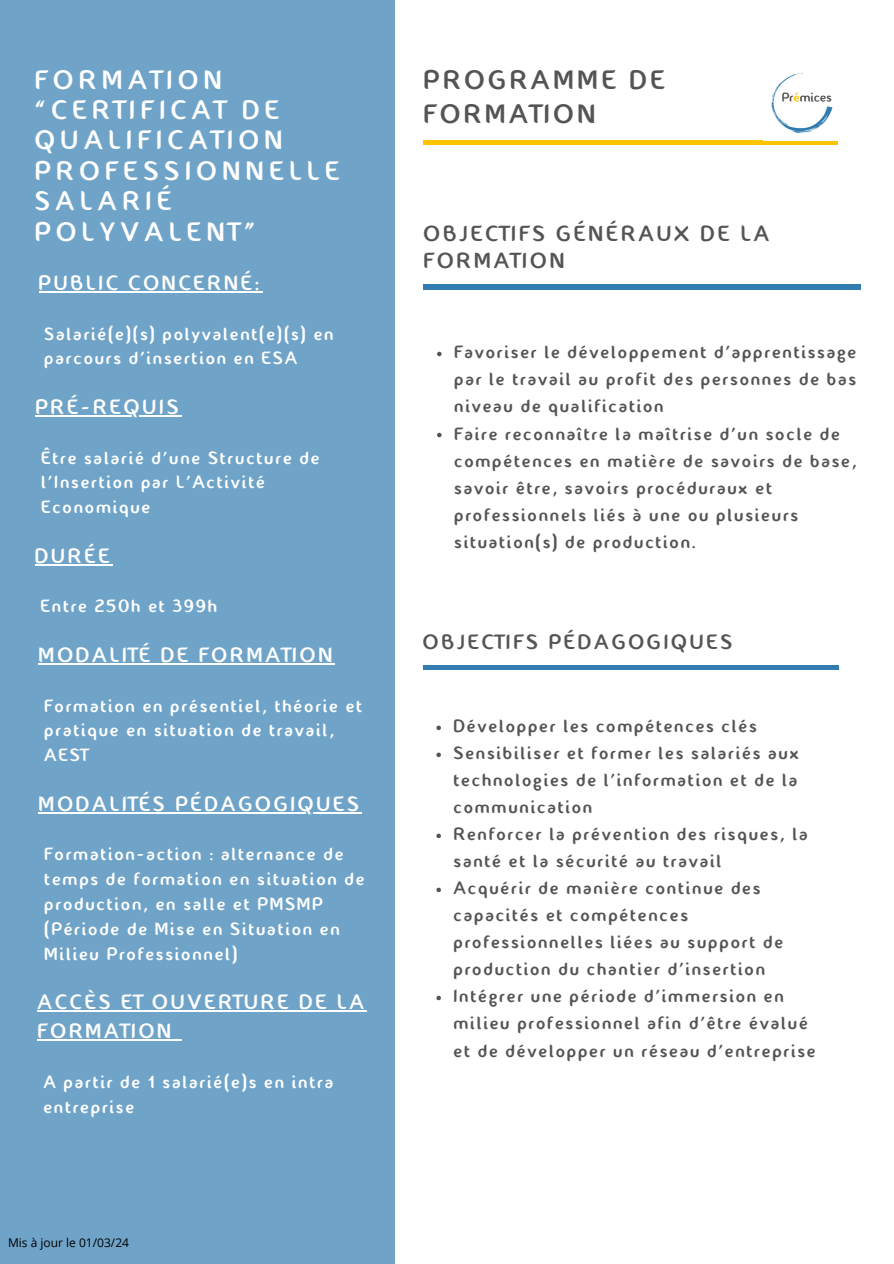
<style>
.page{position:relative;width:894px;height:1264px;background:#fff}
.page>*{position:absolute;margin:0;border:0;box-sizing:border-box;transform-origin:0 0}
.t1{font:27px/30.3px "Fontastique Fontastique";letter-spacing:.21em;color:#fff}
.t2{font:27px/33.8px "Fontastique Fontastique";letter-spacing:.14em;color:#545454}
.t3{font:22.2px/27.3px "Fontastique Fontastique";letter-spacing:.14em;color:#545454}
.t4{font:21px/29.2px "Fontastique Fontastique";letter-spacing:.14em;color:#fff}
.t5{font:21px "Fontastique Fontastique";letter-spacing:.14em;color:#545454}
.t6{font:18px/27px "Fontastique Fontastique";letter-spacing:.1em;color:#545454}
.t7{font:18px/24.8px "Fontastique Fontastique";letter-spacing:.1em;color:#fff}
.t8{font:12px "Open Sans";color:#000}
</style>
<div class="page">
<svg style="left:437px;top:352px;width:4px;height:4px"></svg>
<svg style="left:437px;top:433px;width:4px;height:4px"></svg>
<div style="left:423px;top:285px;width:437px;height:5px;background:#317cb1"></div>
<svg style="left:436px;top:725px;width:5px;height:5px"></svg>
<svg style="left:436px;top:752px;width:5px;height:5px"></svg>
<svg style="left:436px;top:833px;width:5px;height:5px"></svg>
<svg style="left:436px;top:887px;width:5px;height:5px"></svg>
<svg style="left:436px;top:995px;width:5px;height:5px"></svg>
<div style="left:423px;top:665px;width:414px;height:5px;background:#317cb1"></div>
<div style="left:0;top:0;width:394px;height:1263px;background:#6fa3c8"></div>
<div style="left:423px;top:140px;width:414px;height:5px;background:#ffc400"></div>
<hr style="left:39px;top:291px;width:223px;height:1px;background:#fff">
<hr style="left:35px;top:564px;width:77px;height:1px;background:#fff">
<hr style="left:35px;top:415px;width:146px;height:1px;background:#fff">
<hr style="left:39px;top:663px;width:296px;height:1px;background:#fff">
<hr style="left:39px;top:812px;width:323px;height:1px;background:#fff">
<hr style="left:38px;top:1010px;width:329px;height:1px;background:#fff">
<hr style="left:38px;top:1039px;width:136px;height:1px;background:#fff">
<img style="left:763px;top:73px;width:74px;height:68px">
<p class="t1" style="left:35px;top:67px;width:306px">FORMATION “CERTIFICAT DE<br>QUALIFICATION<br>PROFESSIONNELLE<br>SALARIÉ<br>POLYVALENT”</p>
<h2 class="t4" style="left:39px;top:270px;width:222px">PUBLIC CONCERNÉ:</h2>
<h3 class="t7" style="left:44px;top:323px;width:291px">Salarié(e)(s) polyvalent(e)(s) en parcours d’insertion en ESA</h3>
<p class="t4" style="left:35px;top:394px;width:144px">PRÉ-REQUIS</p>
<h1 class="t7" style="left:41px;top:447px;width:280px">Être salarié d’une Structure de l’Insertion par L’Activité<br>Economique</h1>
<p class="t4" style="left:35px;top:543px;width:76px">DURÉE</p>
<h3 class="t7" style="left:41px;top:595px;width:178px">Entre 250h et 399h</h3>
<p class="t4" style="left:39px;top:642px;width:295px">MODALITÉ DE FORMATION</p>
<h2 class="t7" style="left:44px;top:694px;width:319px">Formation en présentiel, théorie et pratique en situation de travail,<br>AEST</h2>
<h2 class="t4" style="left:39px;top:791px;width:322px">MODALITÉS PÉDAGOGIQUES</h2>
<p class="t7" style="left:44px;top:843px;width:322px">Formation-action : alternance de temps de formation en situation de production, en salle et PMSMP (Période de Mise en Situation en<br>Milieu Professionnel)</p>
<p class="t4" style="left:38px;top:989px;width:328px">ACCÈS ET OUVERTURE DE LA<br>FORMATION</p>
<p class="t7" style="left:43px;top:1071px;width:291px">A partir de 1 salarié(e)s en intra entreprise</p>
<p class="t8" style="left:8px;top:1234px;width:122px">Mis à jour le 01/03/24</p>
<h2 class="t2" style="left:423px;top:65px;width:243px">PROGRAMME DE<br>FORMATION</h2>
<h1 class="t3" style="left:423px;top:222px;width:347px">OBJECTIFS GÉNÉRAUX DE LA<br>FORMATION</h1>
<h2 class="t6" style="left:454px;top:340px;width:403px;text-align:justify">Favoriser le développement d’apprentissage par le travail au profit des personnes de bas niveau de qualification</h2>
<h3 class="t6" style="left:454px;top:421px;width:404px">Faire reconnaître la maîtrise d’un socle de compétences en matière de savoirs de base, savoir être, savoirs procéduraux et professionnels liés à une ou plusieurs situation(s) de production.</h3>
<h2 class="t5" style="left:423px;top:633px;width:311px">OBJECTIFS PÉDAGOGIQUES</h2>
<h3 class="t6" style="left:453px;top:714px;width:305px">Développer les compétences clés</h3>
<h2 class="t6" style="left:453px;top:741px;width:347px;text-align:justify">Sensibiliser et former les salariés aux technologies de l’information et de la communication</h2>
<h3 class="t6" style="left:453px;top:822px;width:355px">Renforcer la prévention des risques, la santé et la sécurité au travail</h3>
<h2 class="t6" style="left:453px;top:876px;width:331px">Acquérir de manière continue des capacités et compétences professionnelles liées au support de production du chantier d’insertion</h2>
<h3 class="t6" style="left:453px;top:984px;width:363px">Intégrer une période d’immersion en milieu professionnel afin d’être évalué et de développer un réseau d’entreprise</h3>
</div>
